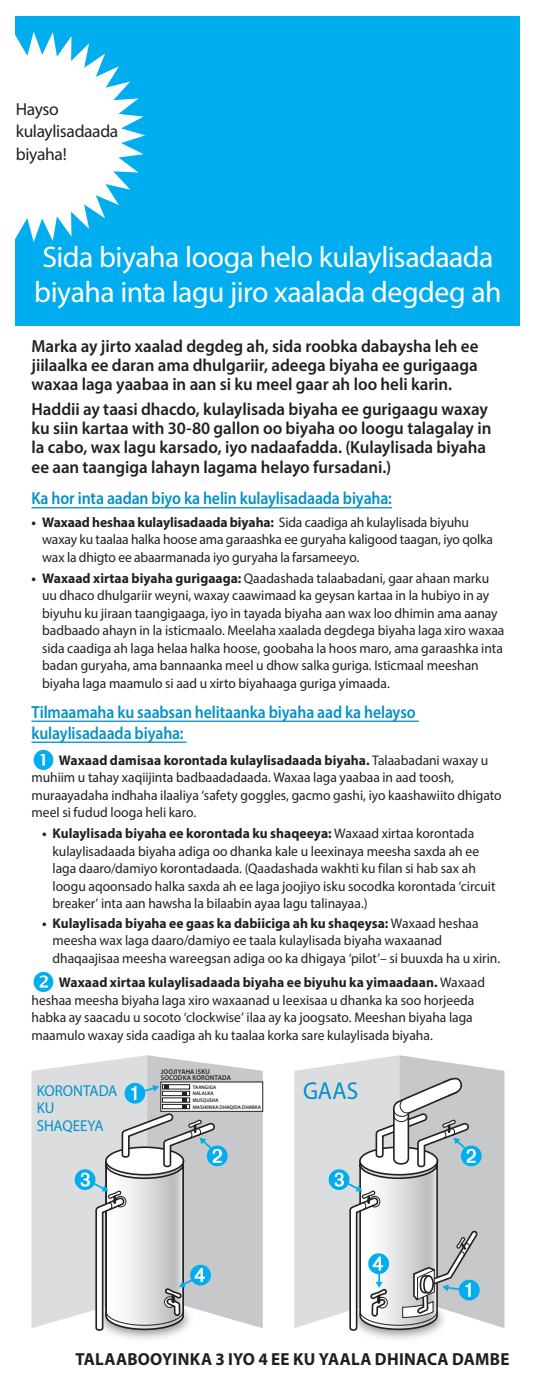
<style>
.page{position:relative;width:536px;height:1386px;background:#fff}
.page>*{position:absolute;margin:0;border:0;box-sizing:border-box;transform-origin:0 0}
.t1{font:29.75px/35px "Myriad Pro";letter-spacing:-.02em;color:#fff}
.t2{font:24.5px "Myriad Pro";color:#0092c8;scale:.95 1}
.intro{font:600 17.5px/19.2px "Myriad Pro";letter-spacing:-.005em;color:#231f20;text-align:justify}
.subhead{font:600 17.5px/21px "Myriad Pro";letter-spacing:-.01em;color:#0092c8;scale:.9 1}
.bodytext{font:700 17.5px "Myriad Pro";letter-spacing:.015em;color:#231f20}
.t3{font:17.5px/22.8px "Myriad Pro";letter-spacing:-.02em;color:#231f20}
.t4{font:15.75px/17.5px "Myriad Pro";letter-spacing:-.01em;color:#0092c8;scale:.95 1}
.bodytext-2{font:14px/17.5px "Myriad Pro";letter-spacing:-.005em;color:#231f20}
.t5{font:600 7px/6.1px "Myriad Pro";letter-spacing:.02em;color:#231f20;scale:.95 1}
.t6{font:600 5.25px/6.6px "Myriad Pro";letter-spacing:.005em;color:#231f20;scale:.94 1}
.s1{font-weight:700}
</style>
<div class="page">
<div style="left:16px;top:16px;width:504px;height:310px;background:#00aeef"></div>
<hr style="left:32px;top:507px;width:360px;height:1px;background:#0092c8">
<hr style="left:32px;top:721px;width:386px;height:1px;background:#0092c8">
<hr style="left:32px;top:742px;width:154px;height:1px;background:#0092c8">
<svg style="left:15px;top:32px;width:130px;height:210px;fill:#fff"></svg>
<svg style="left:31px;top:1055px;width:116px;height:273px;background:#dfe0e2"></svg>
<svg style="left:147px;top:1055px;width:116px;height:273px;background:#cccdcf"></svg>
<img style="left:42px;top:1241px;width:206px;height:98px">
<svg style="left:294px;top:1055px;width:210px;height:284px"></svg>
<div style="left:161px;top:1082px;width:101px;height:29px;background:#fff"></div>
<div style="left:160px;top:1082px;width:103px;height:30px;border:1px solid #231f20"></div>
<svg style="left:75px;top:1083px;width:152px;height:249px"></svg>
<p class="t3" style="left:16px;top:97px;width:104px">Hayso kulaylisadaada biyaha!</p>
<p class="t1" style="left:34px;top:239px;width:469px">Sida biyaha looga helo kulaylisadaada biyaha inta lagu jiro xaalada degdeg ah</p>
<p class="intro" style="left:32px;top:336px;width:448px">Marka ay jirto xaalad degdeg ah, sida roobka dabaysha leh ee jiilaalka ee daran ama dhulgariir, adeega biyaha ee gurigaaga waxaa laga yaabaa in aan si ku meel gaar ah loo heli karin.</p>
<p class="intro" style="left:32px;top:399px;width:461px;text-align:left">Haddii ay taasi dhacdo, kulaylisada biyaha ee gurigaagu waxay ku siin kartaa with 30-80 gallon oo biyaha oo loogu talagalay in la cabo, wax lagu karsado, iyo nadaafadda. (Kulaylisada biyaha ee aan taangiga lahayn lagama helayo fursadani.)</p>
<p class="subhead" style="left:32px;top:487px;width:402px">Ka hor inta aadan biyo ka helin kulaylisadaada biyaha:</p>
<p class="bodytext-2" style="left:42px;top:513px;width:452px;text-indent:-10px"><span class="s1">• Waxaad heshaa kulaylisadaada biyaha:</span> Sida caadiga ah kulaylisada biyuhu waxay ku taalaa halka hoose ama garaashka ee guryaha kaligood taagan, iyo qolka wax la dhigto ee abaarmanada iyo guryaha la farsameeyo.</p>
<p class="bodytext-2" style="left:42px;top:569px;width:464px;text-indent:-10px"><span class="s1">• Waxaad xirtaa biyaha gurigaaga:</span> Qaadashada talaabadani, gaar ahaan marku uu dhaco dhulgariir weyni, waxay caawimaad ka geysan kartaa in la hubiyo in ay biyuhu ku jiraan taangigaaga, iyo in tayada biyaha aan wax loo dhimin ama aanay badbaado ahayn in la isticmaalo. Meelaha xaalada degdega biyaha laga xiro waxaa sida caadiga ah laga helaa halka hoose, goobaha la hoos maro, ama garaashka inta badan guryaha, ama bannaanka meel u dhow salka guriga. Isticmaal meeshan biyaha laga maamulo si aad u xirto biyahaaga guriga yimaada.</p>
<p class="subhead" style="left:32px;top:701px;width:428px">Tilmaamaha ku saabsan helitaanka biyaha aad ka helayso kulaylisadaada biyaha:</p>
<p class="bodytext-2" style="left:32px;top:751px;width:471px;text-indent:27px"><span class="s1">Waxaad damisaa korontada kulaylisadaada biyaha.</span> Talaabadani waxay u muhiim u tahay xaqiijinta badbaadadaada. Waxaa laga yaabaa in aad toosh, muraayadaha indhaha ilaaliya ‘safety goggles, gacmo gashi, iyo kaashawiito dhigato meel si fudud looga heli karo.</p>
<p class="bodytext-2" style="left:52px;top:825px;width:444px;text-indent:-10px"><span class="s1">• Kulaylisada biyaha ee korontada ku shaqeeya:</span> Waxaad xirtaa korontada kulaylisadaada biyaha adiga oo dhanka kale u leexinaya meesha saxda ah ee laga daaro/damiyo korontadaada. (Qaadashada wakhti ku filan si hab sax ah loogu aqoonsado halka saxda ah ee laga joojiyo isku socodka korontada ‘circuit breaker’ inta aan hawsha la bilaabin ayaa lagu talinayaa.)</p>
<p class="bodytext-2" style="left:52px;top:914px;width:449px;text-indent:-10px"><span class="s1">• Kulaylisada biyaha ee gaas ka dabiiciga ah ku shaqeysa:</span> Waxaad heshaa meesha wax laga daaro/damiyo ee taala kulaylisada biyaha waxaanad dhaqaajisaa meesha wareegsan adiga oo ka dhigaya ‘pilot’– si buuxda ha u xirin.</p>
<p class="bodytext-2" style="left:32px;top:974px;width:455px;text-indent:27px"><span class="s1">Waxaad xirtaa kulaylisadaada biyaha ee biyuhu ka yimaadaan.</span> Waxaad heshaa meesha biyaha laga xiro waxaanad u leexisaa u dhanka ka soo horjeeda habka ay saacadu u socoto ‘clockwise’ ilaa ay ka joogsato. Meeshan biyaha laga maamulo waxay sida caadiga ah ku taalaa korka sare kulaylisada biyaha.</p>
<p class="t4" style="left:37px;top:1081px;width:86px">KORONTADA<br>KU<br>SHAQEEYA</p>
<p class="t5" style="left:161px;top:1068px;width:75px">JOOJIYAHA ISKU<br>SOCODKA KORONTADA</p>
<p class="t6" style="left:193px;top:1084px;width:74px">TAANGIGA<br>NALALKA<br>MUSQUSHA<br>MASHIINKA DHAQIDA DHARKA</p>
<p class="t2" style="left:303px;top:1076px;width:60px">GAAS</p>
<p class="bodytext" style="left:75px;top:1348px;width:435px">TALAABOOYINKA 3 IYO 4 EE KU YAALA DHINACA DAMBE</p>
</div>
